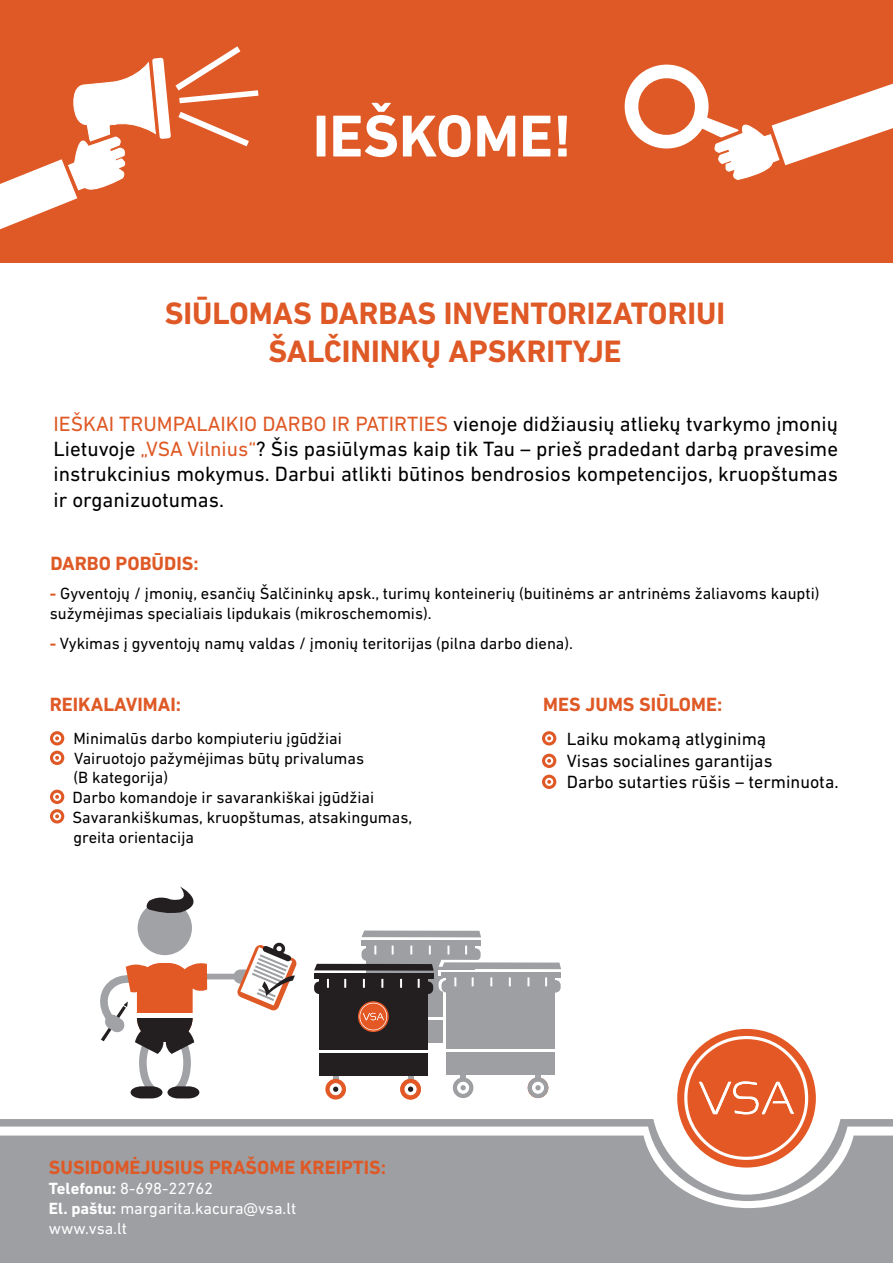
<style>
.page{position:relative;width:893px;height:1263px;background:#fff}
.page>*{position:absolute;margin:0;border:0;box-sizing:border-box;transform-origin:0 0}
.t1{font:700 60px "DIN Next LT Pro";color:#fff}
.t2{font:700 31.5px/37.8px "DIN Next LT Pro";color:#df5926;text-align:center}
.t3{font:21px/25.2px "DIN Next LT Pro";color:#000;text-align:justify}
.t4{font:700 19.5px "DIN Next LT Pro";color:#df5926}
.t5{font:18px/21.6px "DIN Next LT Pro";color:#000}
.t6{font:16.5px/19.8px "DIN Next LT Pro";color:#000}
.t7{font:16.5px/19.8px "DIN Next LT Pro";color:#fff}
.s1{color:#df5926}
.s2{font-weight:700;color:#df5926}
.s3{font-weight:700}
</style>
<div class="page">
<div style="left:677px;top:1029px;width:139px;height:138px;background:#e35825;border-radius:50%"></div>
<svg style="left:684px;top:1035px;width:124px;height:84px"></svg>
<div style="left:0;top:0;width:893px;height:262px;background:#df5926"></div>
<svg style="left:0;top:1119px;width:893px;height:7px;fill:#9d9fa2"></svg>
<svg style="left:0;top:1126px;width:893px;height:9px"></svg>
<svg style="left:0;top:1135px;width:893px;height:128px;background:#a5a4a5"></svg>
<svg style="left:0;top:46px;width:259px;height:184px"></svg>
<svg style="left:624px;top:64px;width:269px;height:116px"></svg>
<svg style="left:50px;top:731px;width:14px;height:14px"></svg>
<svg style="left:53px;top:734px;width:8px;height:8px"></svg>
<svg style="left:55px;top:736px;width:4px;height:4px"></svg>
<svg style="left:542px;top:731px;width:14px;height:14px"></svg>
<svg style="left:545px;top:734px;width:8px;height:8px"></svg>
<svg style="left:547px;top:736px;width:4px;height:4px"></svg>
<svg style="left:542px;top:754px;width:14px;height:14px"></svg>
<svg style="left:545px;top:757px;width:8px;height:8px"></svg>
<svg style="left:547px;top:759px;width:4px;height:4px"></svg>
<svg style="left:542px;top:775px;width:14px;height:14px"></svg>
<svg style="left:545px;top:778px;width:8px;height:8px"></svg>
<svg style="left:547px;top:780px;width:4px;height:4px"></svg>
<div style="left:50px;top:751px;width:14px;height:14px;background:#df5926;border-radius:50%"></div>
<svg style="left:53px;top:754px;width:8px;height:8px"></svg>
<svg style="left:55px;top:756px;width:4px;height:4px"></svg>
<svg style="left:50px;top:809px;width:14px;height:14px"></svg>
<svg style="left:53px;top:812px;width:8px;height:8px"></svg>
<svg style="left:55px;top:814px;width:4px;height:4px"></svg>
<svg style="left:50px;top:790px;width:14px;height:14px"></svg>
<svg style="left:53px;top:793px;width:8px;height:8px"></svg>
<svg style="left:55px;top:795px;width:4px;height:4px"></svg>
<div style="left:366px;top:1020px;width:109px;height:23px;background:#9d9fa2"></div>
<div style="left:366px;top:944px;width:109px;height:72px;background:#9d9fa2"></div>
<div style="left:362px;top:948px;width:119px;height:13px;background:#9d9fa2;border-radius:5px"></div>
<div style="left:362px;top:940px;width:119px;height:5px;background:#9d9fa2"></div>
<svg style="left:362px;top:930px;width:119px;height:7px"></svg>
<svg style="left:465px;top:945px;width:2px;height:9px"></svg>
<svg style="left:447px;top:945px;width:2px;height:9px"></svg>
<svg style="left:429px;top:945px;width:2px;height:9px"></svg>
<svg style="left:410px;top:945px;width:2px;height:9px"></svg>
<svg style="left:392px;top:945px;width:2px;height:9px"></svg>
<svg style="left:374px;top:945px;width:2px;height:9px"></svg>
<svg style="left:443px;top:992px;width:109px;height:57px"></svg>
<div style="left:461px;top:1058px;width:5px;height:26px;background:#a0a2a5"></div>
<div style="left:454px;top:1078px;width:19px;height:19px;background:#9d9fa2;border-radius:50%"></div>
<div style="left:453px;top:1077px;width:20px;height:21px;border:2px solid #9d9fa2;border-radius:50%"></div>
<svg style="left:456px;top:1081px;width:14px;height:13px"></svg>
<div style="left:456px;top:1080px;width:14px;height:15px;border:1px solid #9d9fa2;border-radius:50%"></div>
<svg style="left:460px;top:1085px;width:6px;height:5px"></svg>
<div style="left:535px;top:1058px;width:6px;height:26px;background:#a0a2a5"></div>
<div style="left:528px;top:1078px;width:20px;height:19px;background:#9d9fa2;border-radius:50%"></div>
<div style="left:528px;top:1077px;width:20px;height:21px;border:2px solid #9d9fa2;border-radius:50%"></div>
<svg style="left:531px;top:1081px;width:14px;height:13px"></svg>
<div style="left:531px;top:1080px;width:14px;height:15px;border:1px solid #9d9fa2;border-radius:50%"></div>
<svg style="left:535px;top:1085px;width:6px;height:5px"></svg>
<div style="left:446px;top:1052px;width:109px;height:23px;background:#9d9fa2"></div>
<div style="left:446px;top:976px;width:109px;height:72px;background:#9d9fa2"></div>
<div style="left:442px;top:980px;width:119px;height:12px;background:#9d9fa2;border-radius:5px"></div>
<svg style="left:320px;top:1053px;width:99px;height:1px"></svg>
<div style="left:333px;top:1059px;width:5px;height:26px;background:#a0a2a5"></div>
<div style="left:326px;top:1080px;width:19px;height:19px;background:#e25926;border-radius:50%"></div>
<div style="left:325px;top:1079px;width:21px;height:20px;border:2px solid #e25926;border-radius:50%"></div>
<svg style="left:329px;top:1082px;width:13px;height:14px"></svg>
<div style="left:329px;top:1082px;width:14px;height:14px;border:1px solid #e25926;border-radius:50%"></div>
<svg style="left:333px;top:1086px;width:5px;height:6px"></svg>
<div style="left:408px;top:1059px;width:5px;height:26px;background:#a0a2a5"></div>
<div style="left:401px;top:1080px;width:19px;height:19px;background:#e25926;border-radius:50%"></div>
<div style="left:400px;top:1079px;width:21px;height:20px;border:2px solid #e25926;border-radius:50%"></div>
<svg style="left:404px;top:1082px;width:13px;height:14px"></svg>
<div style="left:403px;top:1082px;width:15px;height:14px;border:1px solid #e25926;border-radius:50%"></div>
<svg style="left:408px;top:1086px;width:5px;height:6px"></svg>
<div style="left:319px;top:1054px;width:109px;height:22px;background:#231f20"></div>
<div style="left:319px;top:977px;width:109px;height:73px;background:#231f20"></div>
<div style="left:314px;top:981px;width:119px;height:13px;background:#231f20;border-radius:5px"></div>
<svg style="left:314px;top:960px;width:247px;height:28px"></svg>
<svg style="left:358px;top:1001px;width:31px;height:31px"></svg>
<svg style="left:359px;top:1003px;width:28px;height:27px"></svg>
<div style="left:138px;top:901px;width:54px;height:54px;background:#a0a2a5;border-radius:50%"></div>
<svg style="left:233px;top:969px;width:21px;height:15px"></svg>
<div style="left:186px;top:974px;width:53px;height:5px;background:#a0a2a5"></div>
<svg style="left:100px;top:963px;width:107px;height:136px"></svg>
<svg style="left:142px;top:886px;width:52px;height:28px"></svg>
<svg style="left:237px;top:942px;width:60px;height:69px"></svg>
<h1 class="t1" style="left:313px;top:101px;width:261px">IEŠKOME!</h1>
<h2 class="t2" style="left:165px;top:294px;width:562px">SIŪLOMAS DARBAS INVENTORIZATORIUI<br>ŠALČININKŲ APSKRITYJE</h2>
<p class="t3" style="left:53px;top:411px;width:786px"><span class="s1">IEŠKAI TRUMPALAIKIO DARBO IR PATIRTIES</span> vienoje didžiausių atliekų tvarkymo įmonių Lietuvoje <span class="s1">„VSA Vilnius“</span>? Šis pasiūlymas kaip tik Tau – prieš pradedant darbą pravesime instrukcinius mokymus. Darbui atlikti būtinos bendrosios kompetencijos, kruopštumas ir organizuotumas.</p>
<p class="t4" style="left:50px;top:552px;width:150px">DARBO POBŪDIS:</p>
<p class="t6" style="left:50px;top:583px;width:771px"><span class="s2">-</span> Gyventojų / įmonių, esančių Šalčininkų apsk., turimų konteinerių (buitinėms ar antrinėms žaliavoms kaupti) sužymėjimas specialiais lipdukais (mikroschemomis).</p>
<p class="t6" style="left:50px;top:634px;width:525px"><span class="s2">-</span> Vykimas į gyventojų namų valdas / įmonių teritorijas (pilna darbo diena).</p>
<p class="t4" style="left:50px;top:693px;width:133px">REIKALAVIMAI:</p>
<p class="t6" style="left:73px;top:728px;width:341px">Minimalūs darbo kompiuteriu įgūdžiai Vairuotojo pažymėjimas būtų privalumas<br>(B kategorija)<br>Darbo komandoje ir savarankiškai įgūdžiai Savarankiškumas, kruopštumas, atsakingumas, greita orientacija</p>
<p class="t4" style="left:49px;top:1156px;width:339px">SUSIDOMĖJUSIUS PRAŠOME KREIPTIS:</p>
<p class="t7" style="left:49px;top:1178px;width:249px"><span class="s3">Telefonu:</span> 8-698-22762<br><span class="s3">El. paštu:</span> margarita.kacura@vsa.lt www.vsa.lt</p>
<p class="t4" style="left:543px;top:693px;width:181px">MES JUMS SIŪLOME:</p>
<p class="t5" style="left:567px;top:728px;width:273px">Laiku mokamą atlyginimą<br>Visas socialines garantijas<br>Darbo sutarties rūšis – terminuota.</p>
</div>
